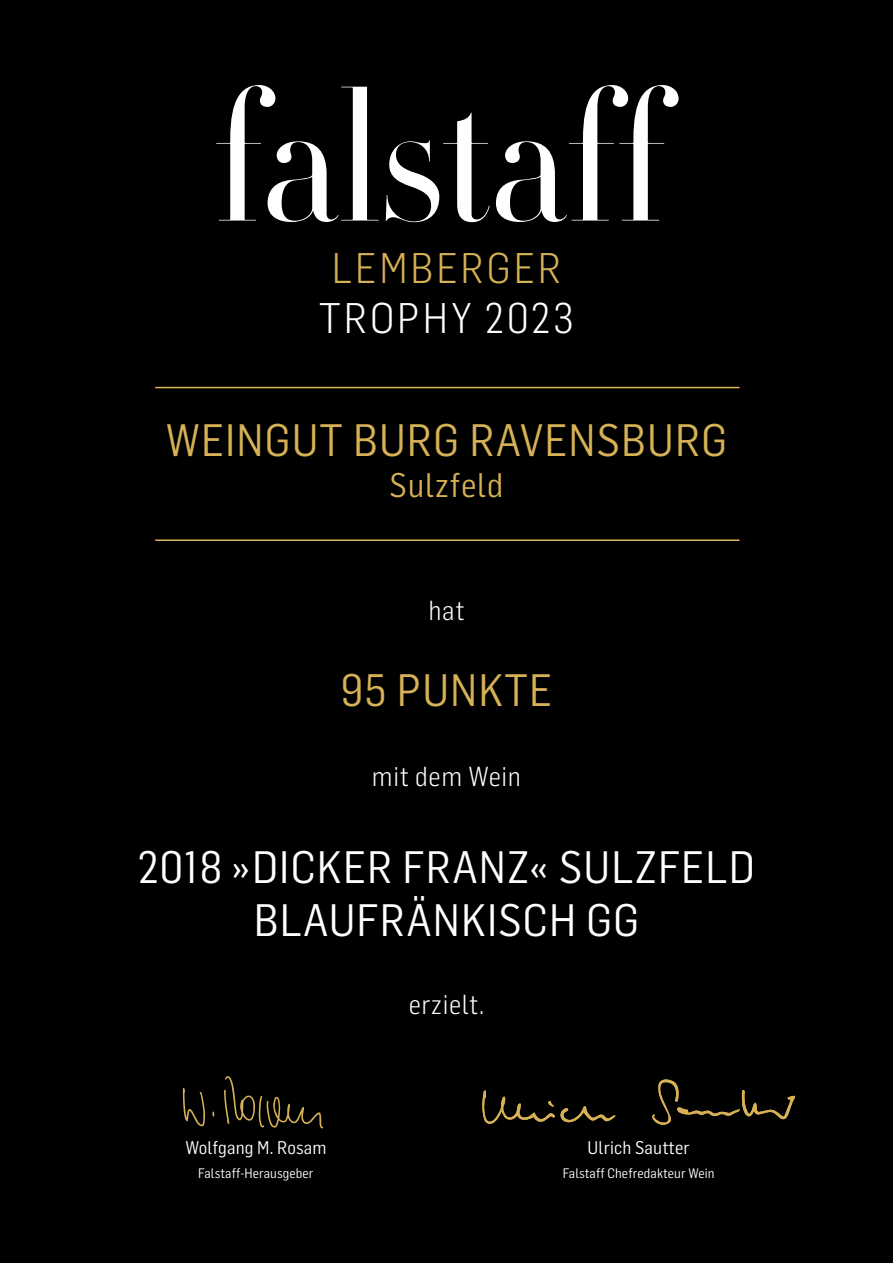
<style>
.page{position:relative;width:893px;height:1263px;background:#000}
.page>*{position:absolute;margin:0;border:0;box-sizing:border-box;transform-origin:0 0}
.t1{font:44.55px/53.6px "Flama Semicondensed";letter-spacing:.025em;color:#fff;text-align:center}
.t2{font:44.55px "Flama Semicondensed";letter-spacing:.025em;color:#d6b155}
.t3{font:300 42px "Flama Semicondensed";letter-spacing:.07em;color:#fff}
.t4{font:300 42px "Flama Semicondensed";letter-spacing:.07em;color:#d6b155}
.t5{font:33.45px "Flama Semicondensed";letter-spacing:.025em;color:#d6b155}
.t6{font:300 27px "Flama Semicondensed";letter-spacing:.025em;color:#fff}
.t7{font:18px "Flama Semicondensed";letter-spacing:.01em;color:#fff}
.t8{font:13.5px "Flama Semicondensed";letter-spacing:.01em;color:#fff}
</style>
<div class="page">
<svg style="left:482px;top:1079px;width:313px;height:46px"></svg>
<svg style="left:216px;top:85px;width:463px;height:137px"></svg>
<svg style="left:183px;top:1088px;width:22px;height:38px"></svg>
<svg style="left:224px;top:1076px;width:99px;height:52px"></svg>
<hr style="left:155px;top:539px;width:584px;height:2px;background:#d6b155">
<hr style="left:155px;top:387px;width:584px;height:1px;background:#d6b155">
<h2 class="t4" style="left:332px;top:241px;width:231px">LEMBERGER</h2>
<h2 class="t3" style="left:319px;top:291px;width:256px">TROPHY 2023</h2>
<h1 class="t2" style="left:166px;top:412px;width:563px">WEINGUT BURG RAVENSBURG</h1>
<h3 class="t5" style="left:389px;top:464px;width:116px">Sulzfeld</h3>
<h3 class="t6" style="left:428px;top:593px;width:38px">hat</h3>
<h1 class="t2" style="left:341px;top:662px;width:213px">95 PUNKTE</h1>
<h3 class="t6" style="left:372px;top:759px;width:151px">mit dem Wein</h3>
<h1 class="t1" style="left:138px;top:838px;width:618px">2018 »DICKER FRANZ« SULZFELD<br>BLAUFRÄNKISCH GG</h1>
<h3 class="t7" style="left:185px;top:1136px;width:143px">Wolfgang M. Rosam</h3>
<p class="t8" style="left:198px;top:1164px;width:117px">Falstaff-Herausgeber</p>
<h3 class="t6" style="left:409px;top:987px;width:77px">erzielt.</h3>
<h3 class="t7" style="left:588px;top:1136px;width:104px">Ulrich Sautter</h3>
<p class="t8" style="left:563px;top:1164px;width:153px">Falstaff Chefredakteur Wein</p>
</div>
